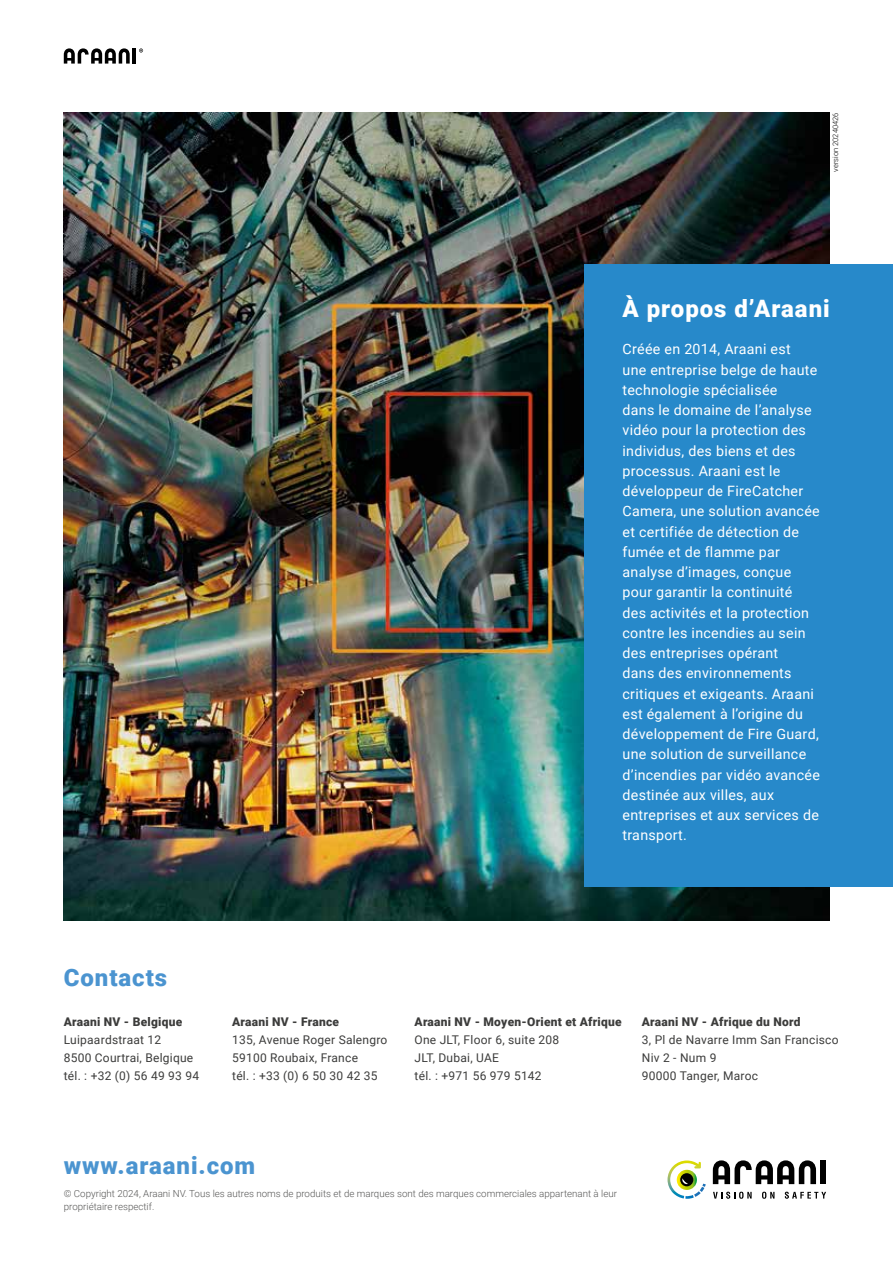
<style>
.page{position:relative;width:893px;height:1263px;background:#fff}
.page>*{position:absolute;margin:0;border:0;box-sizing:border-box;transform-origin:0 0}
.t1{font:900 24px "Roboto";letter-spacing:.04em;color:#4b94d0}
.t2{font:900 24px "Roboto";letter-spacing:.04em;color:#fff}
.t3{font:14.25px/20.2px "Roboto";letter-spacing:.02em;color:#fff}
.t4{font:12px/18px "Roboto";letter-spacing:.02em;color:#3c3c3b}
.t5{font:900 12px "Roboto";letter-spacing:.02em;color:#3c3c3b}
.t6{font:300 9.75px/13.5px "Roboto";color:#575756}
.t7{font:300 7.5px "Roboto";color:#000}
</style>
<div class="page">
<img style="left:64px;top:113px;width:765px;height:808px">
<svg style="left:139px;top:48px;width:4px;height:5px"></svg>
<hr style="left:133px;top:48px;width:3px;height:16px;background:#000">
<svg style="left:64px;top:48px;width:66px;height:16px"></svg>
<div style="left:585px;top:264px;width:308px;height:623px;background:#2789ca"></div>
<div style="left:821px;top:1160px;width:5px;height:24px;background:#000"></div>
<svg style="left:713px;top:1160px;width:103px;height:24px"></svg>
<svg style="left:713px;top:1192px;width:39px;height:7px"></svg>
<svg style="left:762px;top:1192px;width:12px;height:7px"></svg>
<svg style="left:785px;top:1192px;width:41px;height:7px"></svg>
<svg style="left:667px;top:1160px;width:39px;height:39px"></svg>
<p class="t7" style="left:830px;top:172px;width:60px;rotate:-90deg">version 20240426</p>
<h1 class="t2" style="left:622px;top:292px;width:209px">À propos d’Araani</h1>
<p class="t3" style="left:622px;top:339px;width:199px">Créée en 2014, Araani est<br>une entreprise belge de haute technologie spécialisée<br>dans le domaine de l’analyse vidéo pour la protection des individus, des biens et des processus. Araani est le développeur de FireCatcher<br>Camera, une solution avancée et certifiée de détection de fumée et de flamme par analyse d’images, conçue pour garantir la continuité<br>des activités et la protection contre les incendies au sein des entreprises opérant<br>dans des environnements critiques et exigeants. Araani est également à l’origine du développement de Fire Guard, une solution de surveillance d’incendies par vidéo avancée destinée aux villes, aux entreprises et aux services de transport.</p>
<h1 class="t1" style="left:64px;top:961px;width:105px">Contacts</h1>
<p class="t5" style="left:64px;top:1013px;width:120px">Araani NV - Belgique</p>
<p class="t4" style="left:64px;top:1030px;width:137px">Luipaardstraat 12<br>8500 Courtrai, Belgique tél. : +32 (0) 56 49 93 94</p>
<p class="t5" style="left:232px;top:1013px;width:108px">Araani NV - France</p>
<p class="t4" style="left:232px;top:1030px;width:157px">135, Avenue Roger Salengro<br>59100 Roubaix, France<br>tél. : +33 (0) 6 50 30 42 35</p>
<p class="t5" style="left:415px;top:1013px;width:208px">Araani NV - Moyen-Orient et Afrique</p>
<p class="t4" style="left:415px;top:1030px;width:146px">One JLT, Floor 6, suite 208<br>JLT, Dubai, UAE<br>tél. : +971 56 979 5142</p>
<p class="t5" style="left:642px;top:1013px;width:160px">Araani NV - Afrique du Nord</p>
<p class="t4" style="left:642px;top:1030px;width:198px">3, Pl de Navarre Imm San Francisco<br>Niv 2 - Num 9<br>90000 Tanger, Maroc</p>
<h1 class="t1" style="left:64px;top:1149px;width:193px">www.araani.com</h1>
<p class="t6" style="left:64px;top:1186px;width:555px">© Copyright 2024, Araani NV. Tous les autres noms de produits et de marques sont des marques commerciales appartenant à leur propriétaire respectif.</p>
</div>
